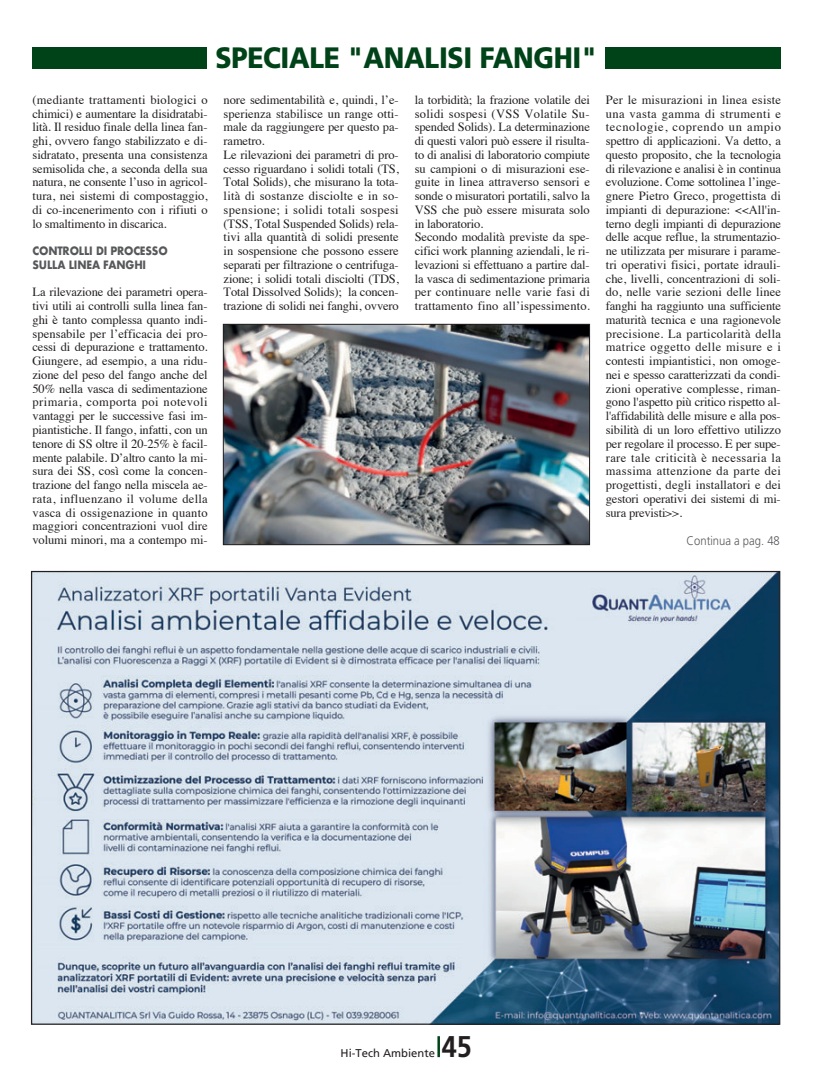
<style>
.page{position:relative;width:830px;height:1078px;background:#fff}
.page>*{position:absolute;margin:0;border:0;box-sizing:border-box;transform-origin:0 0}
.t1{font:700 30px "Frutiger";color:#231f20;scale:.9 1}
.t2{font:900 29.5px "Frutiger";letter-spacing:-.01em;color:#004318;scale:.9 1}
.t3{font:12.5px/13.8px "Times";letter-spacing:-.01em;color:#231f20;text-align:justify}
.t4{font:300 12.5px "Frutiger";color:#57585a;scale:.9 1}
.t5{font:700 11.25px "Futura";letter-spacing:-.015em;color:#57585a;scale:.9 1}
.t6{font:11.25px "Frutiger";color:#231f20}
</style>
<div class="page">
<div style="left:33px;top:47px;width:747px;height:22px;background:#004318"></div>
<div style="left:207px;top:1px;width:398px;height:80px;background:#fff"></div>
<img style="left:33px;top:572px;width:745px;height:450px">
<hr style="left:437px;top:1035px;width:2px;height:21px;background:#004318">
<img style="left:225px;top:326px;width:362px;height:217px">
<div style="left:223px;top:324px;width:366px;height:221px;border:1px solid #231f20"></div>
<p class="t2" style="left:215px;top:45px;width:425px">SPECIALE "ANALISI FANGHI"</p>
<p class="t3" style="left:33px;top:94px;width:177px">(mediante trattamenti biologici o chimici) e aumentare la disidratabi&shy;lità. Il residuo finale della linea fan&shy;ghi, ovvero fango stabilizzato e di&shy;sidratato, presenta una consistenza semisolida che, a seconda della sua natura, ne consente l’uso in agricol&shy;tura, nei sistemi di compostaggio, di co-incenerimento con i rifiuti o lo smaltimento in discarica.</p>
<p class="t5" style="left:33px;top:243px;width:152px">CONTROLLI DI PROCESSO</p>
<p class="t5" style="left:33px;top:257px;width:128px">SULLA LINEA FANGHI</p>
<p class="t3" style="left:33px;top:286px;width:176px">La rilevazione dei parametri opera&shy;tivi utili ai controlli sulla linea fan&shy;ghi è tanto complessa quanto indi&shy;spensabile per l’efficacia dei pro&shy;cessi di depurazione e trattamento.<br>Giungere, ad esempio, a una ridu&shy;zione del peso del fango anche del 50% nella vasca di sedimentazione primaria, comporta poi notevoli vantaggi per le successive fasi im&shy;piantistiche. Il fango, infatti, con un tenore di SS oltre il 20-25% è facil&shy;mente palabile. D’altro canto la mi&shy;sura dei SS, così come la concen&shy;trazione del fango nella miscela ae&shy;rata, influenzano il volume della vasca di ossigenazione in quanto maggiori concentrazioni vuol dire volumi minori, ma a contempo mi-</p>
<p class="t3" style="left:223px;top:94px;width:176px">nore sedimentabilità e, quindi, l’e&shy;sperienza stabilisce un range otti&shy;male da raggiungere per questo pa&shy;rametro.</p>
<p class="t3" style="left:223px;top:149px;width:176px">Le rilevazioni dei parametri di pro&shy;cesso riguardano i solidi totali (TS, Total Solids), che misurano la tota&shy;lità di sostanze disciolte e in so&shy;spensione; i solidi totali sospesi (TSS, Total Suspended Solids) rela&shy;tivi alla quantità di solidi presente in sospensione che possono essere separati per filtrazione o centrifuga&shy;zione; i solidi totali disciolti (TDS, Total Dissolved Solids); la concen&shy;trazione di solidi nei fanghi, ovvero</p>
<p class="t3" style="left:414px;top:94px;width:176px">la torbidità; la frazione volatile dei solidi sospesi (VSS Volatile Su&shy;spended Solids). La determinazione di questi valori può essere il risulta&shy;to di analisi di laboratorio compiute su campioni o di misurazioni ese&shy;guite in linea attraverso sensori e sonde o misuratori portatili, salvo la VSS che può essere misurata solo in laboratorio.</p>
<p class="t3" style="left:414px;top:231px;width:176px">Secondo modalità previste da spe&shy;cifici work planning aziendali, le ri&shy;levazioni si effettuano a partire dal&shy;la vasca di sedimentazione primaria per continuare nelle varie fasi di trattamento fino all’ispessimento.</p>
<p class="t3" style="left:605px;top:94px;width:176px">Per le misurazioni in linea esiste una vasta gamma di strumenti e tecnologie, coprendo un ampio spettro di applicazioni. Va detto, a questo proposito, che la tecnologia di rilevazione e analisi è in continua evoluzione. Come sottolinea l’inge&shy;gnere Pietro Greco, progettista di impianti di depurazione: &lt;&lt;All'in&shy;terno degli impianti di depurazione delle acque reflue, la strumentazio&shy;ne utilizzata per misurare i parame&shy;tri operativi fisici, portate idrauli&shy;che, livelli, concentrazioni di soli&shy;do, nelle varie sezioni delle linee fanghi ha raggiunto una sufficiente maturità tecnica e una ragionevole precisione. La particolarità della matrice oggetto delle misure e i contesti impiantistici, non omoge&shy;nei e spesso caratterizzati da condi&shy;zioni operative complesse, riman&shy;gono l'aspetto più critico rispetto al&shy;l'affidabilità delle misure e alla pos&shy;sibilità di un loro effettivo utilizzo per regolare il processo. E per supe&shy;rare tale criticità è necessaria la massima attenzione da parte dei progettisti, degli installatori e dei gestori operativi dei sistemi di mi&shy;sura previsti&gt;&gt;.</p>
<p class="t4" style="left:686px;top:535px;width:105px">Continua a pag. 48</p>
<p class="t1" style="left:441px;top:1034px;width:35px">45</p>
<p class="t6" style="left:340px;top:1048px;width:96px">Hi-Tech Ambiente</p>
</div>
